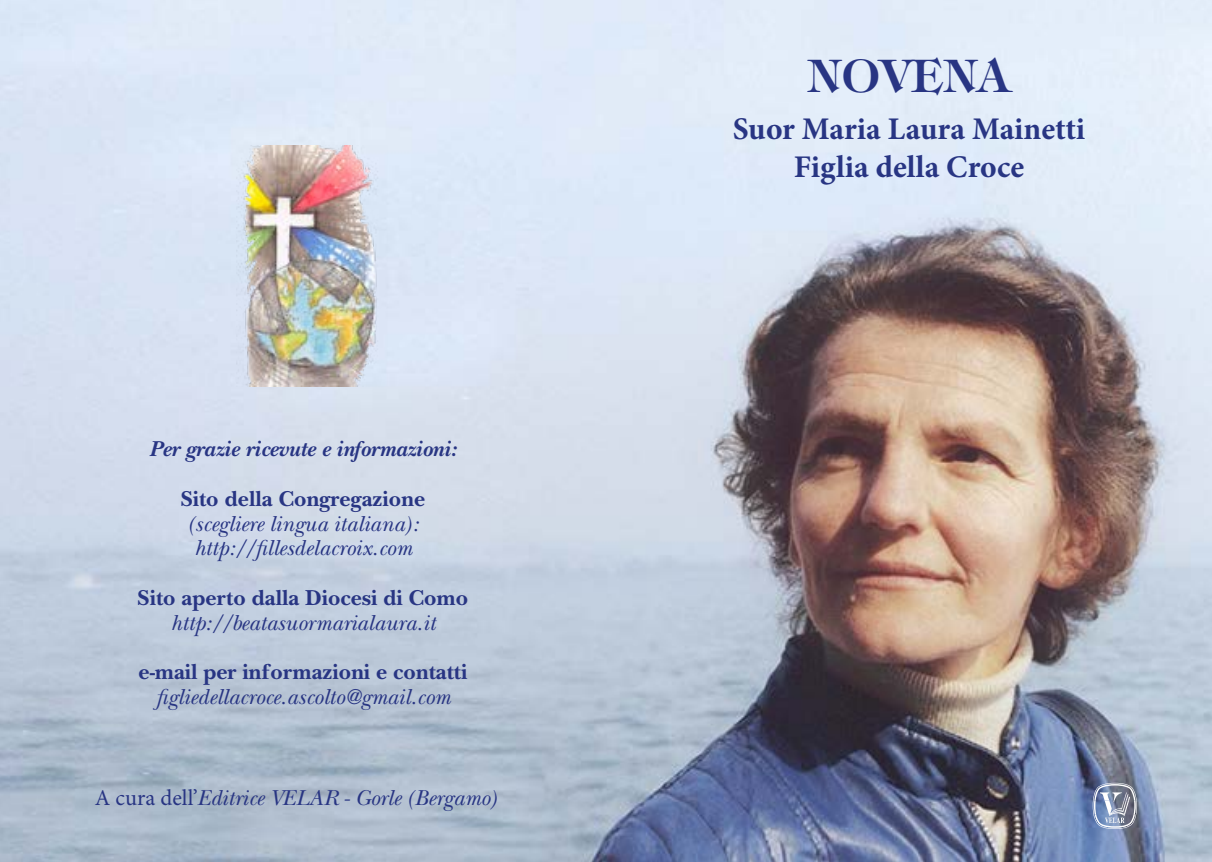
<style>
.page{position:relative;width:1212px;height:862px;background:#fff}
.page>*{position:absolute;margin:0;border:0;box-sizing:border-box;transform-origin:0 0}
.t1{font:600 45px "Tiffany";color:#283583}
.t2{font:700 31.5px/37.8px "Minion Pro";color:#283583;text-align:center}
.t3{font:italic 22.5px/24.8px "New Baskerville";color:#283583;text-align:center}
.t4{font:700 22.5px "New Baskerville";color:#283583}
.t5{font:italic 700 22.5px "New Baskerville";color:#283583}
.s1{font-family:"Minion Pro";font-style:normal}
</style>
<div class="page">
<img style="left:0;top:0;width:1212px;height:861px">
<img style="left:237px;top:145px;width:150px;height:242px">
<svg style="left:1093px;top:782px;width:44px;height:46px;background:#8d98af"></svg>
<p class="t5" style="left:149px;top:435px;width:309px">Per grazie ricevute e informazioni:</p>
<p class="t4" style="left:181px;top:485px;width:246px">Sito della Congregazione</p>
<p class="t3" style="left:187px;top:510px;width:233px">(scegliere lingua italiana): http://fillesdelacroix.com</p>
<p class="t4" style="left:138px;top:584px;width:332px">Sito aperto dalla Diocesi di Como</p>
<p class="t3" style="left:171px;top:609px;width:266px">http://beatasuormarialaura.it</p>
<p class="t4" style="left:139px;top:658px;width:330px">e-mail per informazioni e contatti</p>
<p class="t3" style="left:156px;top:684px;width:296px">figliedellacroce.ascolto@gmail.com</p>
<p class="t3" style="left:95px;top:785px;width:404px"><span class="s1">A cura dell’</span>Editrice VELAR - Gorle (Bergamo)</p>
<h1 class="t1" style="left:808px;top:48px;width:204px">NOVENA</h1>
<h2 class="t2" style="left:733px;top:110px;width:354px">Suor Maria Laura Mainetti<br>Figlia della Croce</h2>
</div>
